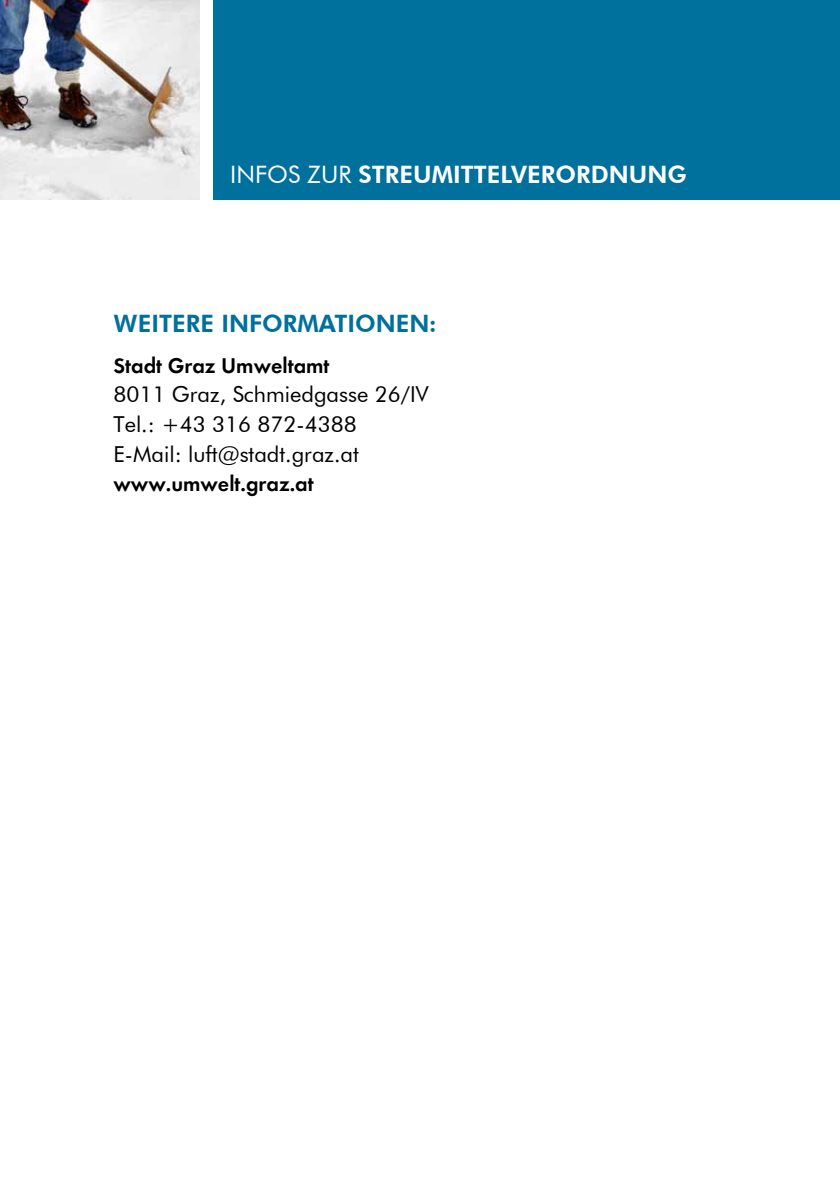
<style>
.page{position:relative;width:840px;height:1191px;background:#fff}
.page>*{position:absolute;margin:0;border:0;box-sizing:border-box;transform-origin:0 0}
.t1{font:800 24px "Futura BT";color:#fff}
.t2{font:800 24px "Futura BT";color:#00709c}
.t3{font:22px/29.8px "Futura BT";color:#000}
.t4{font:22px "Futura Dem";color:#000}
.s1{font-weight:400}
</style>
<div class="page">
<div style="left:213px;top:0;width:626px;height:200px;background:#00709c"></div>
<img style="left:0;top:0;width:200px;height:200px">
<p class="t1" style="left:230px;top:160px;width:457px"><span class="s1">Infos zur</span> STREUMITTELVERORDNUNG</p>
<p class="t2" style="left:113px;top:308px;width:38px">WEITERE</p>
<p class="t2" style="left:221px;top:308px;width:60px">INFORM</p>
<p class="t2" style="left:318px;top:308px;width:33px">ATIONEN</p>
<p class="t2" style="left:429px;top:308px;width:10px">:</p>
<p class="t4" style="left:113px;top:352px;width:217px">Stadt Graz Umweltamt</p>
<p class="t3" style="left:113px;top:379px;width:316px">8011 Graz, Schmiedgasse 26/IV<br>Tel.: +43 316 872-4388<br>E-Mail: luft@stadt.graz.at</p>
<p class="t4" style="left:113px;top:470px;width:201px">www.umwelt.graz.at</p>
</div>
